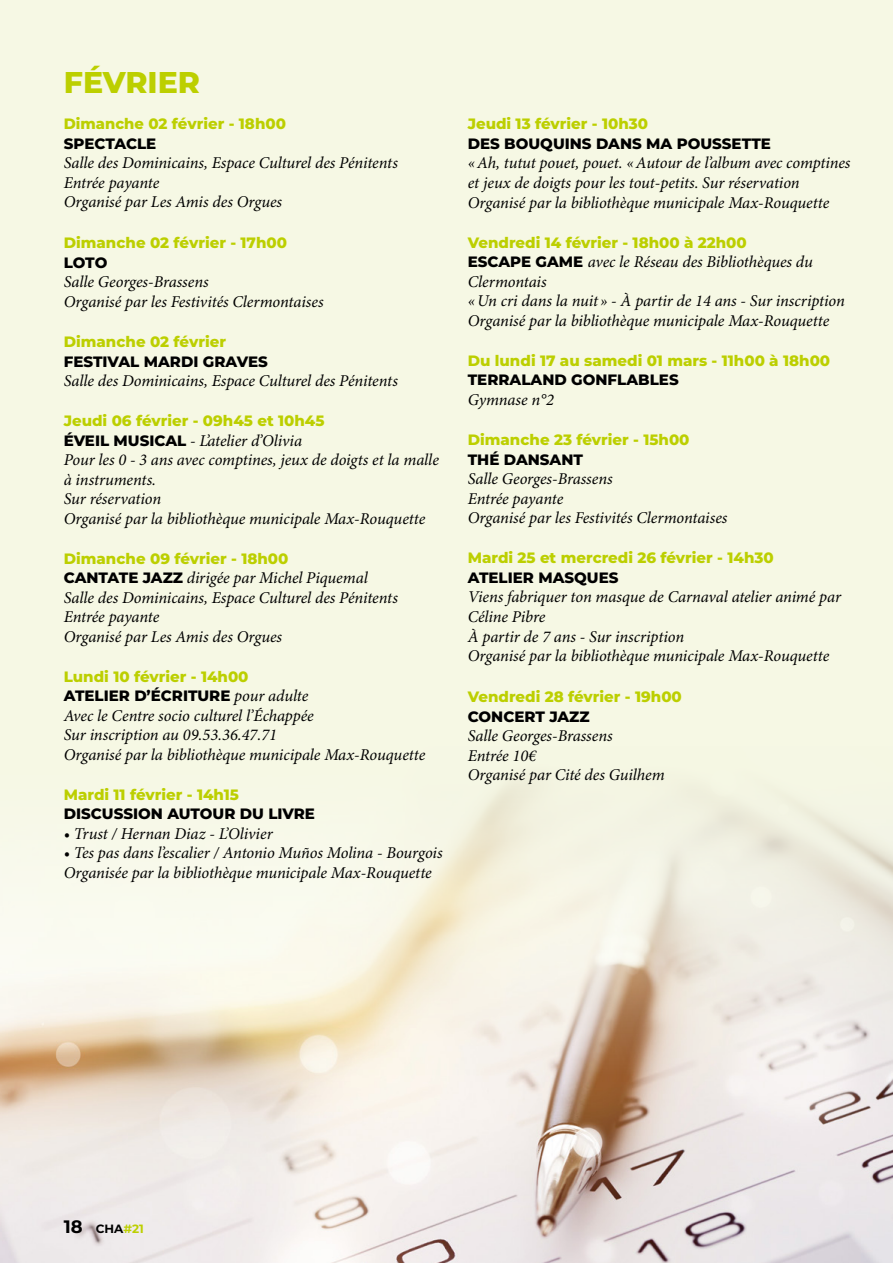
<style>
.page{position:relative;width:893px;height:1263px;background:#f6f8e4}
.page>*{position:absolute;margin:0;border:0;box-sizing:border-box;transform-origin:0 0}
.t1{font:800 30px "Montserrat";color:#bccf00}
.t2{font:italic 16.5px/19.5px "Minion Pro";letter-spacing:-.005em;color:#000}
.t3{font:800 15px/19.5px "Montserrat";color:#bccf00}
.t4{font:800 15px "Montserrat";color:#000}
.t5{font:700 12px "Montserrat";color:#000}
.s1{font-family:"Montserrat";font-weight:800;font-style:normal;font-size:15px}
.s2{color:#000}
.s3{font-family:"Minion Pro";font-weight:400;font-style:italic;font-size:16.5px;color:#000}
.s4{font-size:18px}
.s5{color:#bccf00}
</style>
<div class="page">
<img style="left:0;top:784px;width:893px;height:479px">
<h1 class="t1" style="left:64px;top:60px;width:138px">FÉVRIER</h1>
<p class="t3" style="left:64px;top:113px;width:224px">Dimanche 02 février - 18h00</p>
<p class="t4" style="left:64px;top:133px;width:94px">SPECTACLE</p>
<p class="t2" style="left:64px;top:154px;width:336px">Salle des Dominicains, Espace Culturel des Pénitents<br>Entrée payante<br>Organisé par Les Amis des Orgues</p>
<p class="t3" style="left:64px;top:232px;width:225px">Dimanche 02 février - 17h00</p>
<p class="t4" style="left:64px;top:251px;width:45px">LOTO</p>
<p class="t2" style="left:64px;top:273px;width:261px">Salle Georges-Brassens<br>Organisé par les Festivités Clermontaises</p>
<p class="t3" style="left:64px;top:331px;width:164px">Dimanche 02 février</p>
<p class="t4" style="left:64px;top:351px;width:205px">FESTIVAL MARDI GRAVES</p>
<p class="t2" style="left:64px;top:372px;width:336px">Salle des Dominicains, Espace Culturel des Pénitents</p>
<p class="t3" style="left:64px;top:410px;width:262px">Jeudi 06 février - 09h45 et 10h45</p>
<p class="t2" style="left:64px;top:431px;width:377px"><span class="s1">ÉVEIL MUSICAL</span> - L’atelier d’Olivia<br>Pour les 0 - 3 ans avec comptines, jeux de doigts et la malle à instruments.<br>Sur réservation<br>Organisé par la bibliothèque municipale Max-Rouquette</p>
<p class="t3" style="left:64px;top:548px;width:226px">Dimanche 09 février - 18h00</p>
<p class="t2" style="left:64px;top:569px;width:336px"><span class="s1">CANTATE JAZZ</span> dirigée par Michel Piquemal Salle des Dominicains, Espace Culturel des Pénitents Entrée payante<br>Organisé par Les Amis des Orgues</p>
<p class="t3" style="left:64px;top:666px;width:246px">Lundi 10 février - 14h00<br><span class="s2">ATELIER D’ÉCRITURE</span> <span class="s3">pour adulte</span></p>
<p class="t2" style="left:64px;top:706px;width:363px">Avec le Centre socio culturel l’Échappée<br>Sur inscription au 09.53.36.47.71<br>Organisé par la bibliothèque municipale Max-Rouquette</p>
<p class="t3" style="left:64px;top:784px;width:177px">Mardi 11 février - 14h15</p>
<p class="t4" style="left:64px;top:803px;width:253px">DISCUSSION AUTOUR DU LIVRE</p>
<p class="t2" style="left:64px;top:824px;width:210px">• Trust / Hernan Diaz - L’Olivier</p>
<p class="t2" style="left:64px;top:844px;width:380px">• Tes pas dans l’escalier / Antonio Muños Molina - Bourgois<br>Organisée par la bibliothèque municipale Max-Rouquette</p>
<p class="t3" style="left:468px;top:113px;width:182px">Jeudi 13 février - 10h30</p>
<p class="t4" style="left:468px;top:133px;width:305px">DES BOUQUINS DANS MA POUSSETTE</p>
<p class="t2" style="left:468px;top:154px;width:384px">«Ah, tutut pouet, pouet. «Autour de l’album avec comptines et jeux de doigts pour les tout-petits. Sur réservation<br>Organisé par la bibliothèque municipale Max-Rouquette</p>
<p class="t3" style="left:468px;top:232px;width:281px">Vendredi 14 février - 18h00 à 22h00</p>
<p class="t2" style="left:468px;top:253px;width:379px"><span class="s1">ESCAPE GAME</span> avec le Réseau des Bibliothèques du Clermontais<br>«Un cri dans la nuit » - À partir de 14 ans - Sur inscription Organisé par la bibliothèque municipale Max-Rouquette</p>
<p class="t3" style="left:468px;top:350px;width:364px">Du lundi 17 au samedi 01 mars - 11h00 à 18h00</p>
<p class="t4" style="left:468px;top:369px;width:212px">TERRALAND GONFLABLES</p>
<p class="t2" style="left:468px;top:391px;width:88px">Gymnase n°2</p>
<p class="t3" style="left:468px;top:429px;width:223px">Dimanche 23 février - 15h00</p>
<p class="t4" style="left:468px;top:448px;width:117px">THÉ DANSANT</p>
<p class="t2" style="left:468px;top:470px;width:261px">Salle Georges-Brassens<br>Entrée payante<br>Organisé par les Festivités Clermontaises</p>
<p class="t3" style="left:468px;top:547px;width:307px">Mardi 25 et mercredi 26 février - 14h30</p>
<p class="t4" style="left:468px;top:566px;width:152px">ATELIER MASQUES</p>
<p class="t2" style="left:468px;top:588px;width:375px">Viens fabriquer ton masque de Carnaval atelier animé par Céline Pibre<br>À partir de 7 ans - Sur inscription<br>Organisé par la bibliothèque municipale Max-Rouquette</p>
<p class="t3" style="left:468px;top:686px;width:216px">Vendredi 28 février - 19h00</p>
<p class="t4" style="left:468px;top:705px;width:123px">CONCERT JAZZ</p>
<p class="t2" style="left:468px;top:727px;width:198px">Salle Georges-Brassens<br>Entrée 10€<br>Organisé par Cité des Guilhem</p>
<p class="t5" style="left:64px;top:1220px;width:81px"><span class="s4">18</span> CHA<span class="s5">#21</span></p>
</div>
